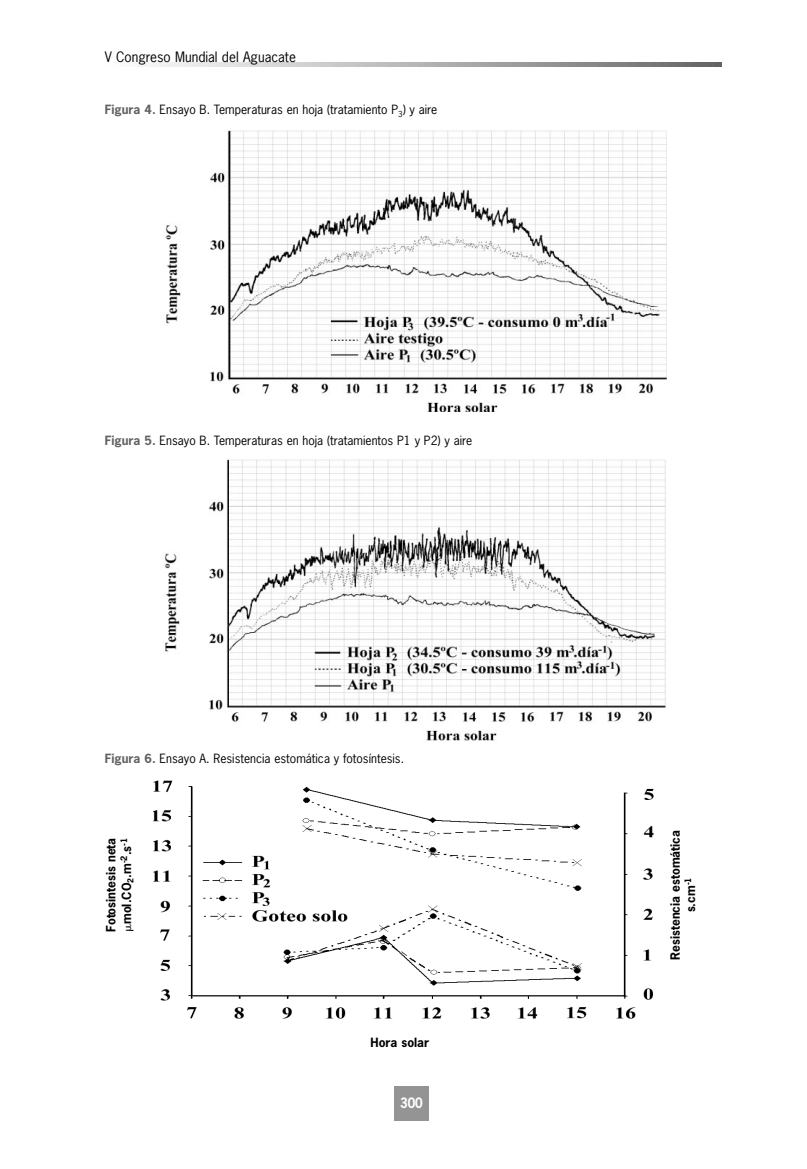
<style>
.page{position:relative;width:807px;height:1169px;background:#fff}
.page>*{position:absolute;margin:0;border:0;box-sizing:border-box;transform-origin:0 0}
.t1{font:13.5px "News Gothic";color:#000}
.t2{font:700 13.5px "News Gothic";color:#fff;scale:.9 1}
.t3{font:12px "News Gothic";color:#000}
.t4{font:700 12px/15.6px "News Gothic";color:#000;text-align:center}
.s1{font-weight:700;color:#626262}
</style>
<div class="page">
<svg style="left:151px;top:62px;width:571px;height:4px;background:#afafaf"></svg>
<div style="left:395px;top:1086px;width:34px;height:34px;background:#949494"></div>
<img style="left:165px;top:130px;width:502px;height:282px">
<img style="left:164px;top:459px;width:502px;height:281px">
<img style="left:153px;top:780px;width:501px;height:239px">
<p class="t1" style="left:105px;top:51px;width:193px">V Congreso Mundial del Aguacate</p>
<p class="t3" style="left:105px;top:105px;width:334px"><span class="s1">Figura 4.</span> Ensayo B. Temperaturas en hoja (tratamiento P<sub>3</sub>) y aire</p>
<p class="t3" style="left:105px;top:436px;width:369px"><span class="s1">Figura 5.</span> Ensayo B. Temperaturas en hoja (tratamientos P1 y P2) y aire</p>
<p class="t3" style="left:105px;top:753px;width:301px"><span class="s1">Figura 6.</span> Ensayo A. Resistencia estomática y fotosíntesis.</p>
<p class="t4" style="left:104px;top:932px;width:96px;text-align:right;rotate:-90deg">Fotosintesis neta mol.CO<sub>2</sub>.m<sup>-2</sup>.s<sup>-1</sup></p>
<p class="t4" style="left:371px;top:1035px;width:60px">Hora solar</p>
<p class="t2" style="left:400px;top:1097px;width:27px">300</p>
<p class="t4" style="left:668px;top:959px;width:131px;rotate:-90deg">Resistencia estomática s.cm<sup>-1</sup></p>
</div>
